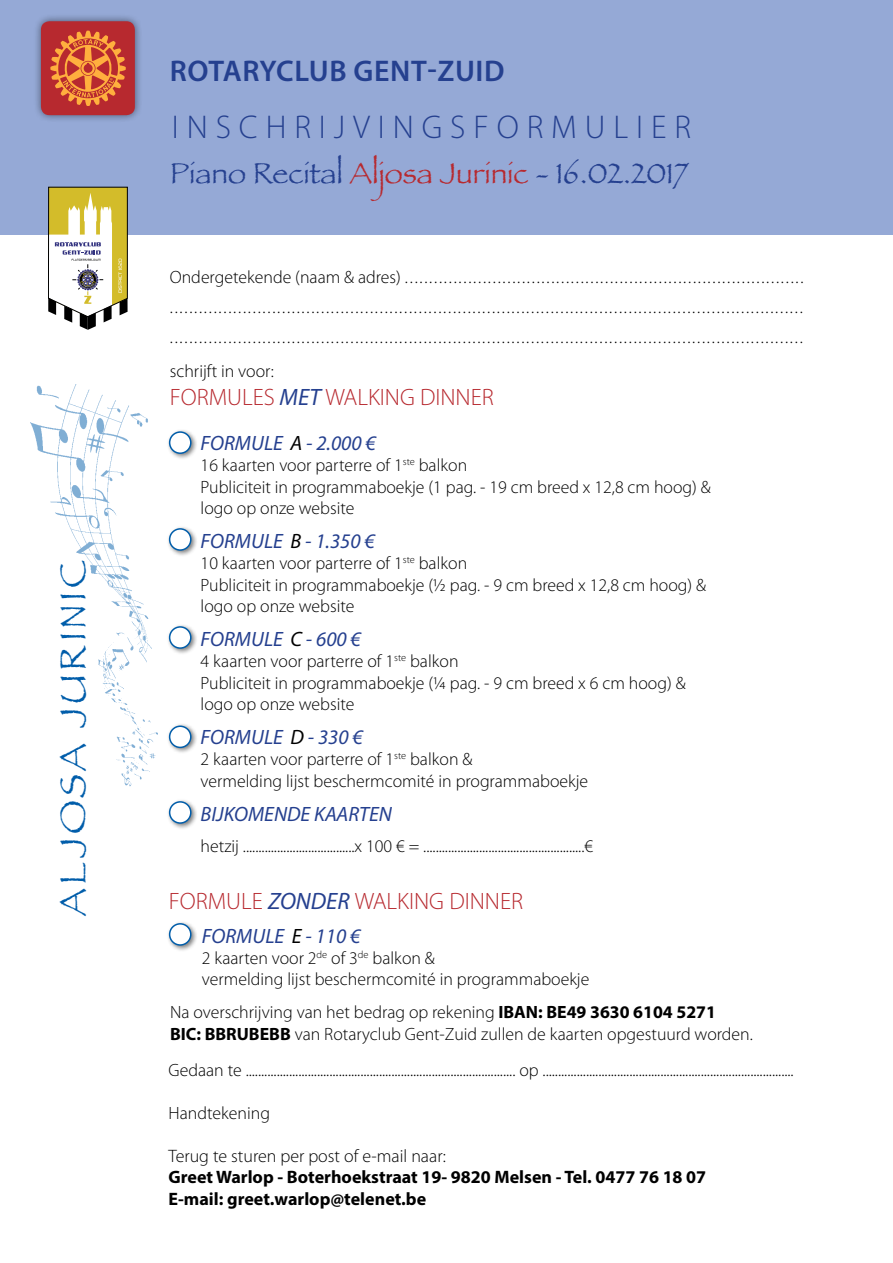
<style>
.page{position:relative;width:893px;height:1263px;background:#fff}
.page>*{position:absolute;margin:0;border:0;box-sizing:border-box;transform-origin:0 0}
.t1{font:37.2px "Papyrus";letter-spacing:.1em;color:#005daa}
.t2{font:300 33px "Myriad Pro";letter-spacing:.24em;color:#25408f}
.t3{font:30px "Papyrus";color:#25408f}
.t4{font:600 30px "Myriad Pro";letter-spacing:.02em;color:#25408f}
.t5{font:300 23.7px "Myriad Pro";color:#b7292f}
.t6{font:italic 20.85px "Myriad Pro";color:#25408f}
.t7{font:700 18px/21.6px "Myriad Pro";color:#000}
.t8{font:300 18px "Myriad Pro";color:#000}
.t9{font:300 17.85px/21.5px "Myriad Pro";color:#000}
.s1{color:#b7292f}
.s2{font-weight:400;font-style:italic;color:#25408f}
.s3{color:#000}
.s4{font-weight:700}
</style>
<div class="page">
<div style="left:0;top:0;width:893px;height:235px;background:#95a9d6"></div>
<div style="left:33px;top:13px;width:110px;height:110px;background:#000;opacity:.5"></div>
<div style="left:41px;top:21px;width:94px;height:94px;background:#b7292f;border-radius:9px"></div>
<svg style="left:50px;top:31px;width:76px;height:75px"></svg>
<svg style="left:48px;top:187px;width:80px;height:143px"></svg>
<div style="left:167px;top:429px;width:31px;height:31px;background:#000;opacity:.5"></div>
<div style="left:170px;top:432px;width:21px;height:21px;background:#fff;border-radius:50%"></div>
<div style="left:169px;top:431px;width:23px;height:23px;border:2px solid #005daa;border-radius:50%"></div>
<div style="left:167px;top:526px;width:31px;height:31px;background:#000;opacity:.5"></div>
<div style="left:170px;top:529px;width:21px;height:21px;background:#fff;border-radius:50%"></div>
<div style="left:169px;top:528px;width:23px;height:23px;border:2px solid #005daa;border-radius:50%"></div>
<div style="left:167px;top:624px;width:31px;height:31px;background:#000;opacity:.5"></div>
<div style="left:170px;top:627px;width:21px;height:21px;background:#fff;border-radius:50%"></div>
<div style="left:169px;top:626px;width:23px;height:23px;border:2px solid #005daa;border-radius:50%"></div>
<div style="left:167px;top:723px;width:31px;height:31px;background:#000;opacity:.5"></div>
<div style="left:170px;top:726px;width:21px;height:21px;background:#fff;border-radius:50%"></div>
<div style="left:169px;top:725px;width:23px;height:23px;border:2px solid #005daa;border-radius:50%"></div>
<div style="left:167px;top:799px;width:31px;height:31px;background:#000;opacity:.5"></div>
<div style="left:170px;top:802px;width:21px;height:21px;background:#fff;border-radius:50%"></div>
<div style="left:169px;top:801px;width:23px;height:23px;border:2px solid #005daa;border-radius:50%"></div>
<div style="left:167px;top:921px;width:31px;height:31px;background:#000;opacity:.5"></div>
<div style="left:170px;top:924px;width:21px;height:21px;background:#fff;border-radius:50%"></div>
<div style="left:169px;top:923px;width:23px;height:23px;border:2px solid #005daa;border-radius:50%"></div>
<img style="left:31px;top:384px;width:127px;height:403px">
<h1 class="t1" style="left:50px;top:916px;width:357px;rotate:-90deg">ALJOSA JURINIC</h1>
<h3 class="t4" style="left:170px;top:52px;width:336px">ROTARYCLUB GENT-ZUID</h3>
<h2 class="t2" style="left:172px;top:107px;width:521px">INSCHRIJVINGSFORMULIER</h2>
<h3 class="t3" style="left:170px;top:155px;width:519px">Piano Recital <span class="s1">Aljosa Jurinic</span> - 16.02.2017</h3>
<p class="t9" style="left:170px;top:262px;width:635px;line-height:30.3px;text-align:justify">Ondergetekende (naam &amp; adres) .................................................................................. .................................................................................................................................. ..................................................................................................................................</p>
<p class="t9" style="left:170px;top:360px;width:106px">schrijft in voor:</p>
<h3 class="t5" style="left:170px;top:383px;width:325px">FORMULES <span class="s2">MET</span> WALKING DINNER</h3>
<p class="t6" style="left:201px;top:430px;width:177px">FORMULE <span class="s3">A</span> - 2.000 €</p>
<p class="t9" style="left:201px;top:454px;width:512px">16 kaarten voor parterre of 1<sup>ste</sup> balkon<br>Publiciteit in programmaboekje (1 pag. - 19 cm breed x 12,8 cm hoog) &amp; logo op onze website</p>
<p class="t6" style="left:201px;top:528px;width:176px">FORMULE <span class="s3">B</span> - 1.350 €</p>
<p class="t9" style="left:201px;top:552px;width:507px">10 kaarten voor parterre of 1<sup>ste</sup> balkon<br>Publiciteit in programmaboekje (½ pag. - 9 cm breed x 12,8 cm hoog) &amp; logo op onze website</p>
<p class="t6" style="left:201px;top:626px;width:162px">FORMULE <span class="s3">C</span> - 600 €</p>
<p class="t9" style="left:201px;top:650px;width:487px">4 kaarten voor parterre of 1<sup>ste</sup> balkon<br>Publiciteit in programmaboekje (¼ pag. - 9 cm breed x 6 cm hoog) &amp; logo op onze website</p>
<p class="t6" style="left:201px;top:724px;width:164px">FORMULE <span class="s3">D</span> - 330 €</p>
<p class="t9" style="left:201px;top:748px;width:389px">2 kaarten voor parterre of 1<sup>ste</sup> balkon &amp;<br>vermelding lijst beschermcomité in programmaboekje</p>
<p class="t6" style="left:201px;top:801px;width:193px">BIJKOMENDE KAARTEN</p>
<p class="t9" style="left:201px;top:835px;width:394px">hetzij ....................................x 100 € = ....................................................€</p>
<h3 class="t5" style="left:169px;top:886px;width:356px">FORMULE <span class="s2">ZONDER</span> WALKING DINNER</h3>
<p class="t6" style="left:202px;top:923px;width:160px">FORMULE <span class="s3">E</span> - 110 €</p>
<p class="t9" style="left:202px;top:947px;width:389px">2 kaarten voor 2<sup>de</sup> of 3<sup>de</sup> balkon &amp;<br>vermelding lijst beschermcomité in programmaboekje</p>
<p class="t9" style="left:170px;top:1001px;width:584px">Na overschrijving van het bedrag op rekening <span class="s4">IBAN: BE49 3630 6104 5271<br>BIC: BBRUBEBB</span> van Rotaryclub Gent-Zuid zullen de kaarten opgestuurd worden.</p>
<p class="t9" style="left:169px;top:1059px;width:627px">Gedaan te ....................................................................................... op .................................................................................</p>
<p class="t9" style="left:169px;top:1102px;width:103px">Handtekening</p>
<p class="t8" style="left:169px;top:1145px;width:279px">Terug te sturen per post of e-mail naar:</p>
<p class="t7" style="left:169px;top:1166px;width:539px">Greet Warlop - Boterhoekstraat 19- 9820 Melsen - Tel. 0477 76 18 07<br>E-mail: greet.warlop@telenet.be</p>
</div>
